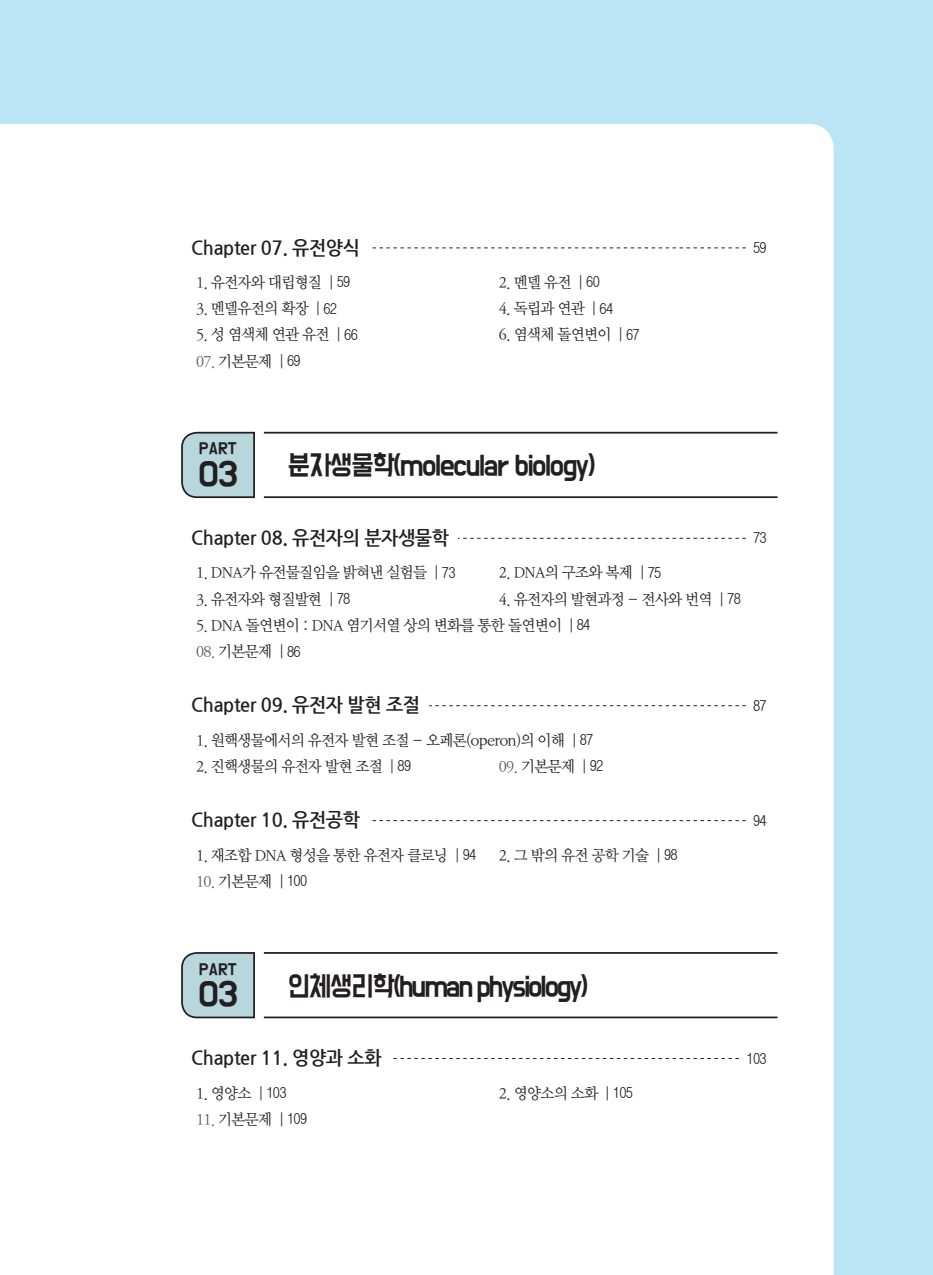
<style>
.page{position:relative;width:933px;height:1275px;background:#bae5f5}
.page>*{position:absolute;margin:0;border:0;box-sizing:border-box;transform-origin:0 0}
.t1{font:29.75px "BM Do Hyeon";color:#231f20}
.t2{font:24.5px "BM Do Hyeon";letter-spacing:-.05em;color:#231f20;scale:.95 1}
.t3{font:24.5px "BM Do Hyeon";letter-spacing:-.08em;color:#231f20;scale:.95 1}
.t4{font:700 19.25px "Nanum Gothic";letter-spacing:-.02em;color:#231f20;scale:.95 1}
.t5{font:15.75px "DX Nmu Std 30";letter-spacing:-.05em;color:#231f20;scale:.95 1}
.t6{font:14px "D Xgo Std 20";letter-spacing:-.05em;color:#231f20}
.t7{font:14px "BM Do Hyeon";color:#231f20}
.s1{font-family:"DX Nmu Std 20"}
.s2{font-family:"D Xgo Std 20";font-size:14px}
.s3{color:#57585a}
</style>
<div class="page">
<div style="left:0;top:124px;width:833px;height:1151px;background:#fff"></div>
<svg style="left:369px;top:247px;width:377px;height:1px"></svg>
<div style="left:191px;top:244px;width:178px;height:9px;background:#fff"></div>
<div style="left:746px;top:242px;width:23px;height:9px;background:#fff"></div>
<svg style="left:458px;top:538px;width:288px;height:1px"></svg>
<div style="left:191px;top:534px;width:267px;height:9px;background:#fff"></div>
<div style="left:746px;top:533px;width:23px;height:8px;background:#fff"></div>
<svg style="left:429px;top:705px;width:317px;height:1px"></svg>
<div style="left:191px;top:702px;width:238px;height:8px;background:#fff"></div>
<div style="left:746px;top:700px;width:23px;height:9px;background:#fff"></div>
<svg style="left:369px;top:820px;width:377px;height:1px"></svg>
<div style="left:191px;top:817px;width:178px;height:8px;background:#fff"></div>
<div style="left:746px;top:815px;width:23px;height:9px;background:#fff"></div>
<svg style="left:391px;top:1058px;width:348px;height:1px"></svg>
<div style="left:191px;top:1054px;width:200px;height:9px;background:#fff"></div>
<div style="left:739px;top:1053px;width:30px;height:9px;background:#fff"></div>
<hr style="left:264px;top:432px;width:513px;height:2px;background:#231f20">
<hr style="left:264px;top:496px;width:513px;height:2px;background:#231f20">
<svg style="left:180px;top:431px;width:76px;height:68px;background:#afc9ce"></svg>
<hr style="left:264px;top:952px;width:513px;height:2px;background:#231f20">
<hr style="left:264px;top:1016px;width:513px;height:2px;background:#231f20">
<svg style="left:180px;top:951px;width:76px;height:68px;background:#afc9ce"></svg>
<p class="t4" style="left:191px;top:238px;width:179px">Chapter 07. 유전양식</p>
<p class="t6" style="left:753px;top:241px;width:15px">59</p>
<p class="t5" style="left:196px;top:274px;width:164px"><span class="s1">1</span>. 유전자와 대립형질 | <span class="s2">59</span></p>
<p class="t5" style="left:499px;top:274px;width:108px">2. 멘델 유전 | <span class="s2">60</span></p>
<p class="t5" style="left:196px;top:301px;width:150px"><span class="s1">3</span>. 멘델유전의 확장 | <span class="s2">62</span></p>
<p class="t5" style="left:499px;top:301px;width:122px">4. 독립과 연관 | <span class="s2">64</span></p>
<p class="t5" style="left:196px;top:327px;width:172px"><span class="s1">5.</span> 성 염색체 연관 유전 | <span class="s2">66</span></p>
<p class="t5" style="left:499px;top:327px;width:150px">6. 염색체 돌연변이 | <span class="s2">67</span></p>
<p class="t5" style="left:196px;top:353px;width:112px"><span class="s3">07.</span> 기본문제 | <span class="s2">69</span></p>
<p class="t7" style="left:199px;top:441px;width:39px">PART</p>
<h1 class="t1" style="left:198px;top:458px;width:41px">03</h1>
<h2 class="t2" style="left:288px;top:453px;width:325px">분자생물학(molecular biology)</h2>
<p class="t4" style="left:191px;top:528px;width:273px">Chapter 08. 유전자의 분자생물학</p>
<p class="t6" style="left:753px;top:531px;width:15px">73</p>
<p class="t5" style="left:196px;top:565px;width:275px">1. DNA가 유전물질임을 밝혀낸 실험들 | <span class="s2">73</span></p>
<p class="t5" style="left:499px;top:565px;width:173px">2. DNA의 구조와 복제 | <span class="s2">75</span></p>
<p class="t5" style="left:196px;top:591px;width:164px"><span class="s1">3</span>. 유전자와 형질발현 | <span class="s2">78</span></p>
<p class="t5" style="left:499px;top:591px;width:256px">4. 유전자의 발현과정 - 전사와 번역 | <span class="s2">78</span></p>
<p class="t5" style="left:196px;top:617px;width:416px"><span class="s1">5.</span> DNA 돌연변이 : DNA 염기서열 상의 변화를 통한 돌연변이 | <span class="s2">84</span></p>
<p class="t5" style="left:196px;top:643px;width:112px"><span class="s3">08.</span> 기본문제 | <span class="s2">86</span></p>
<p class="t4" style="left:191px;top:696px;width:242px">Chapter 09. 유전자 발현 조절</p>
<p class="t6" style="left:753px;top:698px;width:15px">87</p>
<p class="t5" style="left:196px;top:732px;width:420px"><span class="s1">1</span>. 원핵생물에서의 유전자 발현 조절 - 오페론(operon)의 이해 | <span class="s2">87</span></p>
<p class="t5" style="left:196px;top:758px;width:228px">2. 진핵생물의 유전자 발현 조절 | <span class="s2">89</span></p>
<p class="t5" style="left:499px;top:758px;width:112px"><span class="s3">09.</span> 기본문제 | <span class="s2">92</span></p>
<p class="t4" style="left:191px;top:811px;width:179px">Chapter 10. 유전공학</p>
<p class="t6" style="left:753px;top:813px;width:15px">94</p>
<p class="t5" style="left:196px;top:847px;width:297px">1. 재조합 DNA 형성을 통한 유전자 클로닝 | <span class="s2">94</span></p>
<p class="t5" style="left:499px;top:847px;width:190px">2. 그 밖의 유전 공학 기술 | <span class="s2">98</span></p>
<p class="t5" style="left:196px;top:873px;width:118px"><span class="s3">10.</span> 기본문제 | <span class="s2">100</span></p>
<p class="t7" style="left:199px;top:961px;width:39px">PART</p>
<h1 class="t1" style="left:198px;top:978px;width:41px">03</h1>
<h2 class="t3" style="left:288px;top:973px;width:317px">인체생리학(human physiology)</h2>
<p class="t4" style="left:191px;top:1048px;width:202px">Chapter 11. 영양과 소화</p>
<p class="t6" style="left:746px;top:1051px;width:22px">103</p>
<p class="t5" style="left:196px;top:1085px;width:97px">1. 영양소 | <span class="s2">103</span></p>
<p class="t5" style="left:499px;top:1085px;width:143px">2. 영양소의 소화 | <span class="s2">105</span></p>
<p class="t5" style="left:196px;top:1111px;width:118px"><span class="s3">11.</span> 기본문제 | <span class="s2">109</span></p>
</div>
